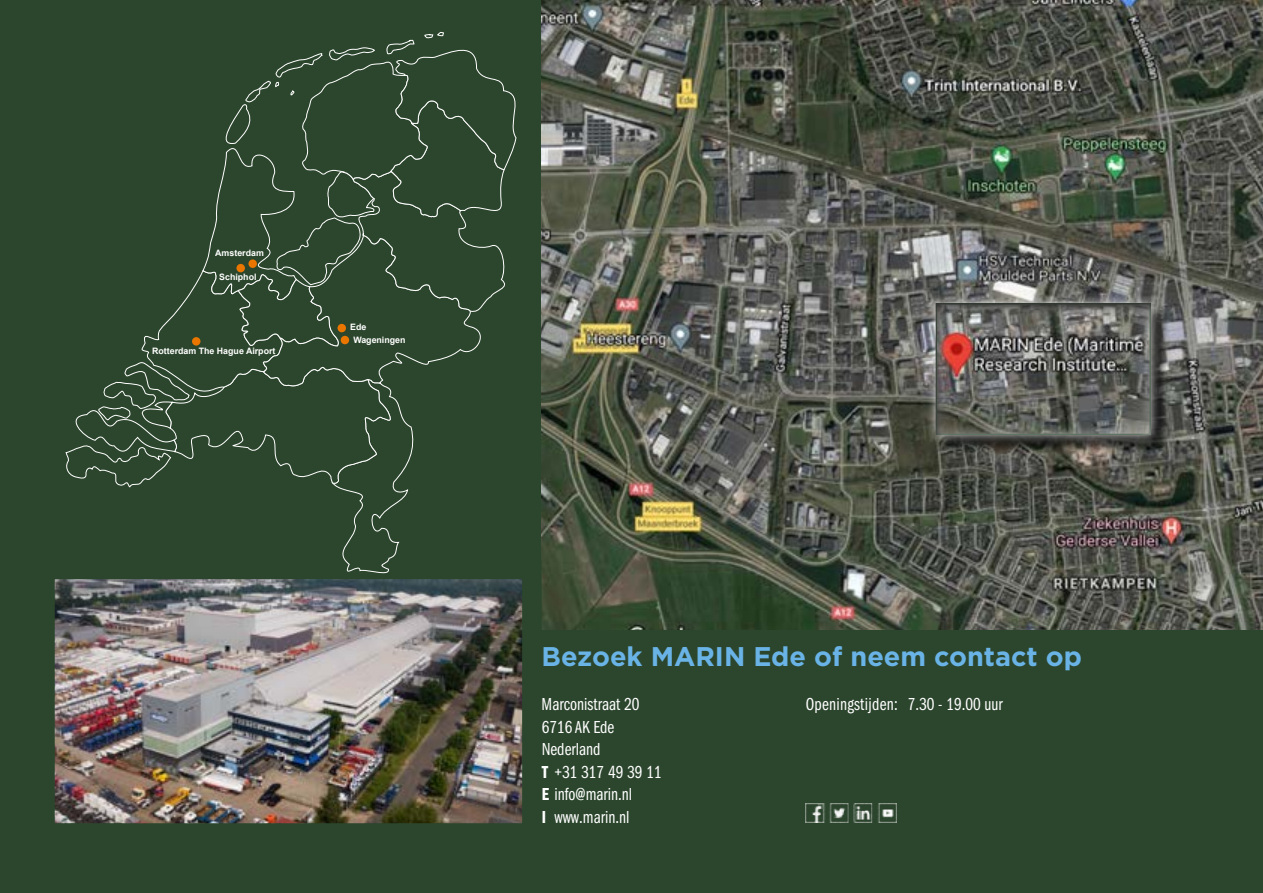
<style>
.page{position:relative;width:1263px;height:893px;background:#2c462d}
.page>*{position:absolute;margin:0;border:0;box-sizing:border-box;transform-origin:0 0}
.t1{font:700 27px "Gotham";color:#69b3e7}
.t2{font:18px/22.5px "ITC Franklin Gothic Std Bk Cp";color:#fff}
.t3{font:700 8.85px "Arial";color:#fff}
.s1{font-family:"ITC Franklin Gothic Std Dm Cp"}
</style>
<div class="page">
<img style="left:542px;top:0;width:721px;height:629px">
<div style="left:938px;top:306px;width:231px;height:148px;background:#000;opacity:.75"></div>
<div style="left:926px;top:293px;width:234px;height:152px;background:#fff;opacity:.75"></div>
<div style="left:922px;top:293px;width:241px;height:144px;background:#000;opacity:.75"></div>
<img style="left:56px;top:581px;width:465px;height:241px">
<svg style="left:66px;top:32px;width:450px;height:541px"></svg>
<div style="left:248px;top:259px;width:9px;height:9px;background:#ea7600;border-radius:50%"></div>
<div style="left:236px;top:264px;width:9px;height:8px;background:#ea7600;border-radius:50%"></div>
<div style="left:192px;top:337px;width:8px;height:9px;background:#ea7600;border-radius:50%"></div>
<div style="left:341px;top:336px;width:8px;height:8px;background:#ea7600;border-radius:50%"></div>
<div style="left:337px;top:324px;width:9px;height:8px;background:#ea7600;border-radius:50%"></div>
<img style="left:806px;top:803px;width:19px;height:19px">
<img style="left:829px;top:803px;width:20px;height:19px">
<img style="left:853px;top:803px;width:44px;height:19px">
<p class="t3" style="left:215px;top:247px;width:50px">Amsterdam</p>
<p class="t3" style="left:219px;top:270px;width:39px">Schiphol</p>
<p class="t3" style="left:152px;top:344px;width:125px">Rotterdam The Hague Airport</p>
<p class="t3" style="left:350px;top:321px;width:18px">Ede</p>
<p class="t3" style="left:353px;top:334px;width:54px">Wageningen</p>
<h1 class="t1" style="left:542px;top:639px;width:542px">Bezoek MARIN Ede of neem contact op</h1>
<p class="t2" style="left:542px;top:693px;width:99px">Marconistraat 20</p>
<p class="t2" style="left:806px;top:693px;width:199px">Openingstijden: 7.30 - 19.00 uur</p>
<p class="t2" style="left:542px;top:716px;width:122px">6716 AK Ede<br>Nederland<br><span class="s1">T</span> +31 317 49 39 11<br><span class="s1">E</span> info@marin.nl<br><span class="s1">I</span> www.marin.nl</p>
</div>
